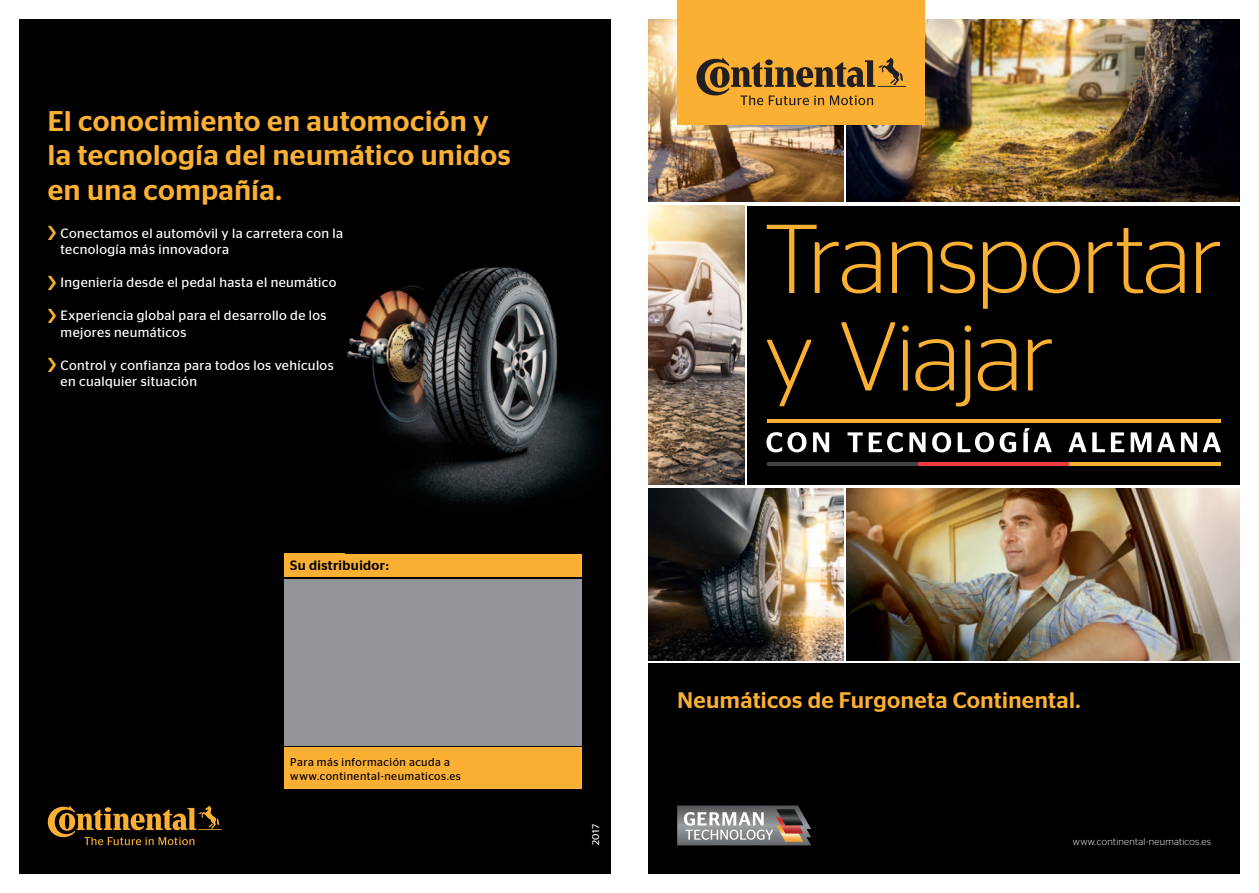
<style>
.page{position:relative;width:1259px;height:893px;background:#fff}
.page>*{position:absolute;margin:0;border:0;box-sizing:border-box;transform-origin:0 0}
.t1{font:300 97.5px/97.5px "Continental Stag Sans LCG";letter-spacing:-.02em;color:#fbb034}
.t2{font:500 28.5px/34.5px "Continental Stag Sans LCG";letter-spacing:.02em;color:#fbb034}
.t3{font:500 22.5px "Continental Stag Sans LCG";letter-spacing:.02em;color:#fbb034}
.t4{font:13.5px/16.5px "Continental Stag Sans LCG";letter-spacing:.025em;color:#fff}
.t5{font:500 13.5px "Continental Stag Sans LCG";letter-spacing:.03em;color:#000}
.t6{font:11.25px/13.5px "Continental Stag Sans LCG";letter-spacing:.045em;color:#000}
.t7{font:300 9.75px "Continental Stag Sans LCG";letter-spacing:.03em;color:#fff}
.t8{font:9.75px "Continental Stag Sans LCG";color:#fff}
.s1{font-weight:500;font-size:20.25px;color:#fbb034}
</style>
<div class="page">
<div style="left:19px;top:19px;width:591px;height:855px;background:#000"></div>
<div style="left:648px;top:664px;width:591px;height:210px;background:#000"></div>
<div style="left:284px;top:579px;width:297px;height:167px;background:#939598"></div>
<div style="left:284px;top:748px;width:297px;height:41px;background:#fbb034"></div>
<div style="left:284px;top:553px;width:297px;height:24px;background:#fbb034"></div>
<img style="left:847px;top:488px;width:392px;height:172px">
<img style="left:648px;top:488px;width:195px;height:172px">
<div style="left:748px;top:206px;width:491px;height:278px;background:#000"></div>
<img style="left:847px;top:19px;width:392px;height:183px">
<img style="left:648px;top:206px;width:96px;height:278px">
<img style="left:648px;top:19px;width:195px;height:183px">
<img style="left:347px;top:267px;width:252px;height:237px">
<hr style="left:767px;top:419px;width:453px;height:4px;background:#fbb034">
<hr style="left:767px;top:462px;width:151px;height:3px;background:#404444">
<hr style="left:918px;top:462px;width:151px;height:3px;background:#ee3d3c">
<hr style="left:1069px;top:462px;width:151px;height:3px;background:#fbb034">
<svg style="left:766px;top:428px;width:454px;height:24px"></svg>
<div style="left:677px;top:0;width:248px;height:124px;background:#fbb034"></div>
<svg style="left:696px;top:57px;width:210px;height:48px"></svg>
<svg style="left:48px;top:805px;width:174px;height:40px"></svg>
<img style="left:677px;top:805px;width:134px;height:40px">
<svg style="left:684px;top:809px;width:119px;height:33px;background:#9c9592"></svg>
<h2 class="t2" style="left:48px;top:101px;width:464px">El conocimiento en automoción y la tecnología del neumático unidos en una compañía.</h2>
<p class="t4" style="left:61px;top:224px;width:284px;text-indent:-13px"><span class="s1">&gt;</span> Conectamos el automóvil y la carretera con la tecnología más innovadora</p>
<p class="t4" style="left:48px;top:273px;width:290px"><span class="s1">&gt;</span> Ingeniería desde el pedal hasta el neumático</p>
<p class="t4" style="left:61px;top:306px;width:267px;text-indent:-13px"><span class="s1">&gt;</span> Experiencia global para el desarrollo de los mejores neumáticos</p>
<p class="t4" style="left:61px;top:356px;width:274px;text-indent:-13px"><span class="s1">&gt;</span> Control y confianza para todos los vehículos en cualquier situación</p>
<p class="t5" style="left:290px;top:556px;width:100px">Su distribuidor:</p>
<p class="t6" style="left:290px;top:754px;width:172px">Para más información acuda a www.continental-neumaticos.es</p>
<h1 class="t1" style="left:764px;top:203px;width:459px">Transportar y Viajar</h1>
<p class="t8" style="left:589px;top:845px;width:22px;rotate:-90deg">2017</p>
<h3 class="t3" style="left:677px;top:684px;width:404px">Neumáticos de Furgoneta Continental.</h3>
<p class="t7" style="left:1073px;top:835px;width:140px">www.continental-neumaticos.es</p>
</div>
